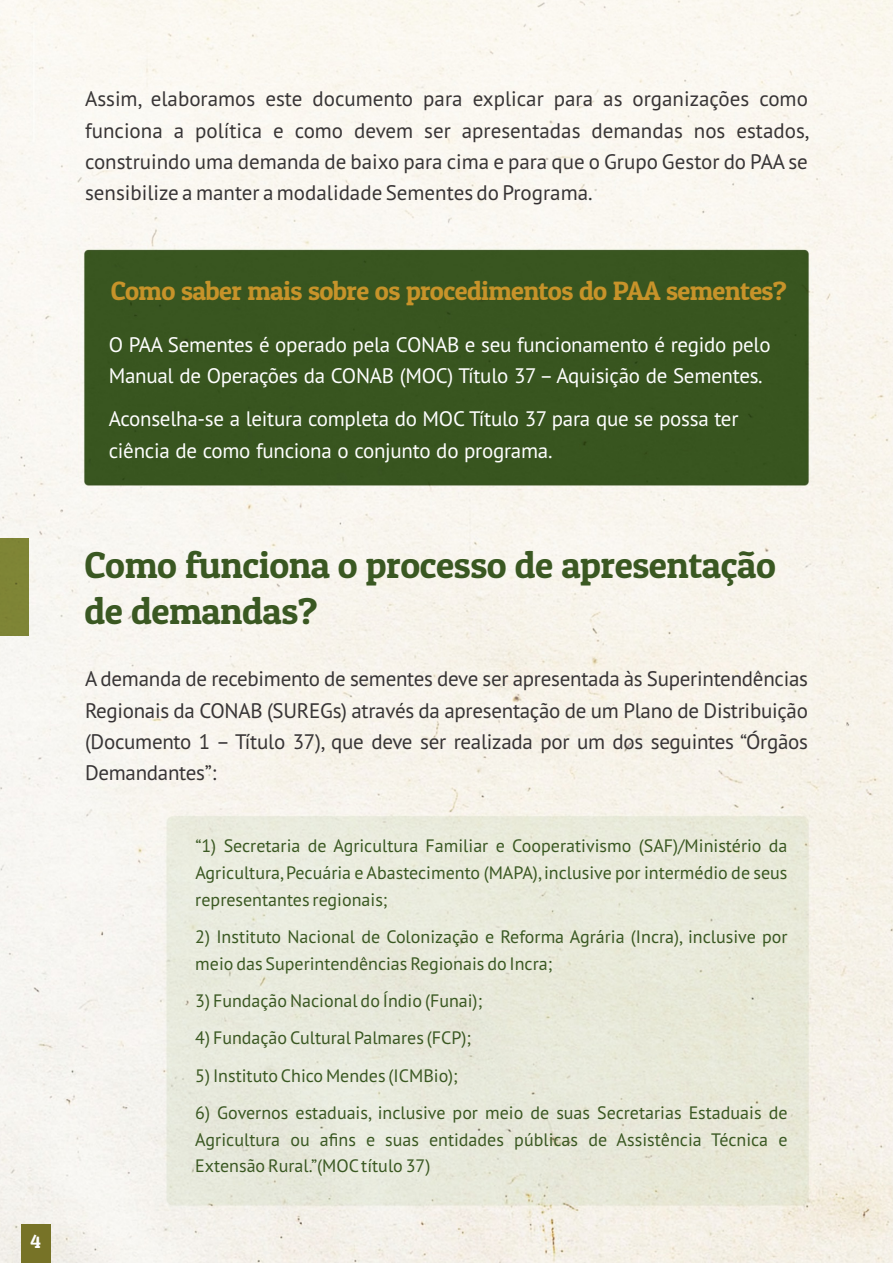
<style>
.page{position:relative;width:893px;height:1263px;background:#fff}
.page>*{position:absolute;margin:0;border:0;box-sizing:border-box;transform-origin:0 0}
.t1{font:37.5px/45.8px "Patua One";letter-spacing:-.01em;color:#3a5822}
.t2{font:26.55px "Patua One";letter-spacing:-.025em;color:#c7932a}
.t3{font:21px/31.2px "PT Sans";letter-spacing:-.015em;color:#373435;text-align:justify}
.t4{font:21px/31.2px "PT Sans";letter-spacing:-.015em;color:#fefefe}
.t5{font:18.9px "Patua One";color:#fefefe}
.t6{font:18px/26.8px "PT Sans";color:#3a5822;text-align:justify}
</style>
<div class="page">
<img style="left:0;top:0;width:893px;height:1263px">
<div style="left:0;top:538px;width:29px;height:98px;background:#838a39"></div>
<div style="left:21px;top:1224px;width:30px;height:39px;background:#777327"></div>
<p class="t5" style="left:31px;top:1230px;width:12px">4</p>
<p class="t3" style="left:85px;top:85px;width:726px">Assim, elaboramos este documento para explicar para as organizações como funciona a política e como devem ser apresentadas demandas nos estados, construindo uma demanda de baixo para cima e para que o Grupo Gestor do PAA se sensibilize a manter a modalidade Sementes do Programa.</p>
<h2 class="t2" style="left:111px;top:274px;width:678px">Como saber mais sobre os procedimentos do PAA sementes?</h2>
<p class="t4" style="left:109px;top:330px;width:663px">O PAA Sementes é operado pela CONAB e seu funcionamento é regido pelo<br>Manual de Operações da CONAB (MOC) Título 37– Aquisição de Sementes.</p>
<p class="t4" style="left:109px;top:405px;width:631px">Aconselha-se a leitura completa do MOC Título 37 para que se possa ter ciência de como funciona o conjunto do programa.</p>
<h1 class="t1" style="left:85px;top:542px;width:693px">Como funciona o processo de apresentação de demandas?</h1>
<p class="t3" style="left:85px;top:665px;width:724px">A demanda de recebimento de sementes deve ser apresentada às Superintendências Regionais da CONAB (SUREGs) através da apresentação de um Plano de Distribuição (Documento 1 – Título 37), que deve ser realizada por um dos seguintes “Órgãos Demandantes”:</p>
<p class="t6" style="left:195px;top:834px;width:594px">“1) Secretaria de Agricultura Familiar e Cooperativismo (SAF)/Ministério da Agricultura,Pecuária e Abastecimento (MAPA),inclusive por intermédio de seus representantes regionais;</p>
<p class="t6" style="left:195px;top:925px;width:594px">2) Instituto Nacional de Colonização e Reforma Agrária (Incra), inclusive por meio das Superintendências Regionais do Incra;</p>
<p class="t6" style="left:195px;top:989px;width:288px">3) Fundação Nacional do Índio (Funai);</p>
<p class="t6" style="left:195px;top:1026px;width:277px">4) Fundação Cultural Palmares (FCP);</p>
<p class="t6" style="left:195px;top:1063px;width:264px">5) Instituto Chico Mendes (ICMBio);</p>
<p class="t6" style="left:195px;top:1100px;width:594px">6) Governos estaduais, inclusive por meio de suas Secretarias Estaduais de Agricultura ou afins e suas entidades públicas de Assistência Técnica e Extensão Rural.”(MOCtítulo 37)</p>
</div>
